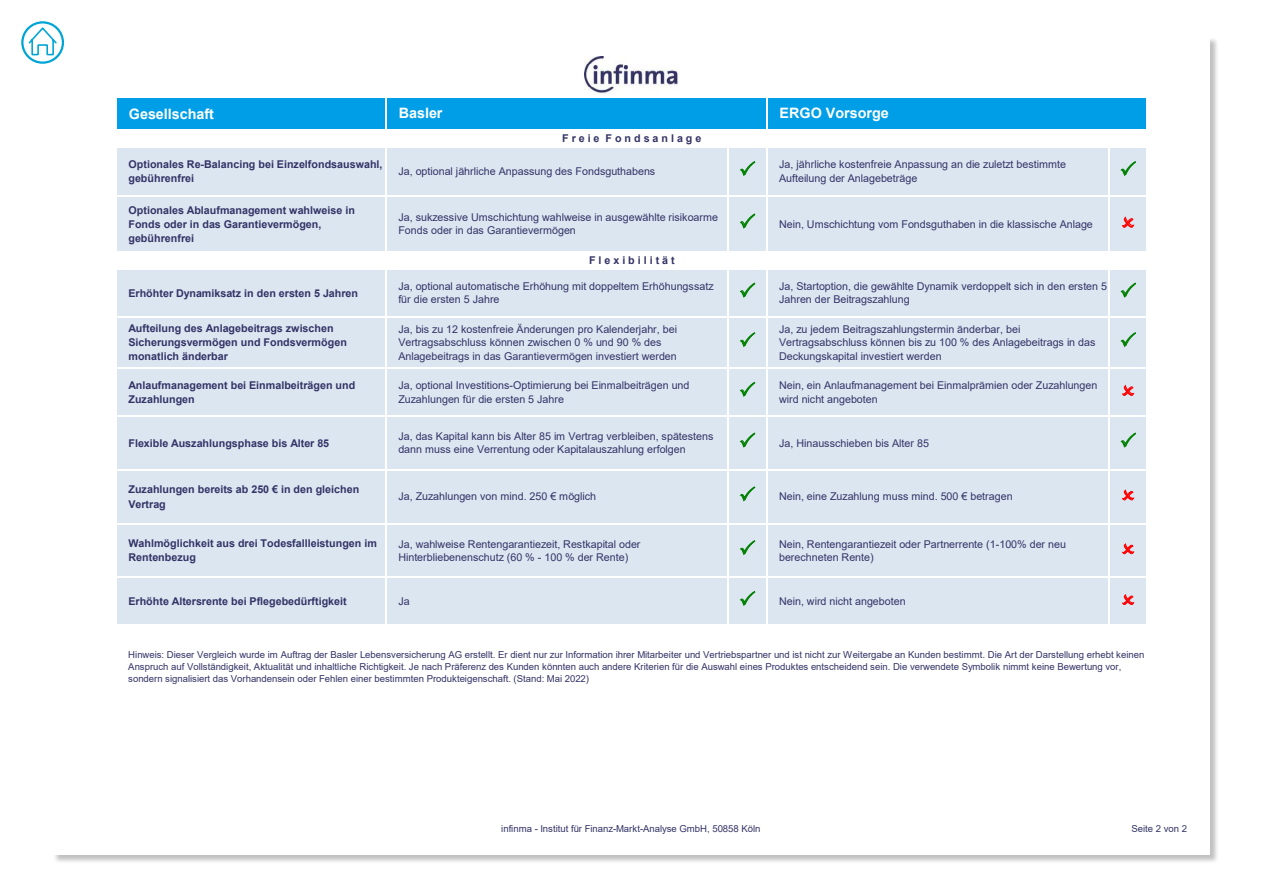
<style>
.page{position:relative;width:1263px;height:893px;background:#fff}
.page>*{position:absolute;margin:0;border:0;box-sizing:border-box;transform-origin:0 0}
.t1{font:700 14.4px "Arial";color:#fff}
.t2{font:10.65px/13.4px "Arial";color:#336}
.t3{font:700 10.65px/14px "Arial";color:#336}
.t4{font:9.6px/12.1px "Arial";letter-spacing:-.005em;color:#336}
</style>
<div class="page">
<div style="left:52px;top:37px;width:1167px;height:828px;background:#000;opacity:.25"></div>
<div style="left:53px;top:38px;width:1157px;height:817px;background:#fff"></div>
<img style="left:585px;top:57px;width:93px;height:36px">
<div style="left:117px;top:97px;width:1030px;height:33px;background:#009ee7"></div>
<hr style="left:385px;top:97px;width:1px;height:34px;background:#fff">
<hr style="left:766px;top:97px;width:1px;height:34px;background:#fff">
<div style="left:117px;top:147px;width:1030px;height:105px;background:#dce6f1"></div>
<div style="left:117px;top:269px;width:1030px;height:356px;background:#dce6f1"></div>
<hr style="left:385px;top:148px;width:1px;height:105px;background:#fff">
<hr style="left:727px;top:148px;width:1px;height:105px;background:#fff">
<hr style="left:766px;top:148px;width:1px;height:105px;background:#fff">
<hr style="left:1108px;top:148px;width:1px;height:105px;background:#fff">
<hr style="left:385px;top:270px;width:1px;height:356px;background:#fff">
<hr style="left:727px;top:270px;width:1px;height:356px;background:#fff">
<hr style="left:766px;top:270px;width:1px;height:356px;background:#fff">
<hr style="left:1108px;top:270px;width:1px;height:356px;background:#fff">
<hr style="left:117px;top:147px;width:1031px;height:1px;background:#fff">
<hr style="left:117px;top:195px;width:1031px;height:1px;background:#fff">
<hr style="left:117px;top:268px;width:1031px;height:2px;background:#fff">
<hr style="left:117px;top:316px;width:1031px;height:1px;background:#fff">
<hr style="left:117px;top:368px;width:1031px;height:1px;background:#fff">
<hr style="left:117px;top:415px;width:1031px;height:2px;background:#fff">
<hr style="left:117px;top:469px;width:1031px;height:1px;background:#fff">
<hr style="left:117px;top:523px;width:1031px;height:1px;background:#fff">
<hr style="left:117px;top:577px;width:1031px;height:1px;background:#fff">
<div style="left:21px;top:21px;width:43px;height:43px;border:2px solid #00a5d5;border-radius:50%"></div>
<svg style="left:27px;top:26px;width:31px;height:30px"></svg>
<p class="t1" style="left:129px;top:104px;width:86px">Gesellschaft</p>
<p class="t1" style="left:399px;top:103px;width:45px">Basler</p>
<p class="t1" style="left:779px;top:103px;width:111px">ERGO Vorsorge</p>
<p class="t3" style="left:128px;top:158px;width:256px">Optionales Re-Balancing bei Einzelfondsauswahl, gebührenfrei</p>
<p class="t2" style="left:398px;top:165px;width:258px">Ja, optional jährliche Anpassung des Fondsguthabens</p>
<p class="t2" style="left:779px;top:158px;width:289px">Ja, jährliche kostenfreie Anpassung an die zuletzt bestimmte<br>Aufteilung der Anlagebeträge</p>
<p class="t3" style="left:128px;top:203px;width:228px">Optionales Ablaufmanagement wahlweise in<br>Fonds oder in das Garantievermögen, gebührenfrei</p>
<p class="t2" style="left:398px;top:210px;width:321px">Ja, sukzessive Umschichtung wahlweise in ausgewählte risikoarme<br>Fonds oder in das Garantievermögen</p>
<p class="t2" style="left:779px;top:217px;width:315px">Nein, Umschichtung vom Fondsguthaben in die klassische Anlage</p>
<p class="t3" style="left:562px;top:131px;width:141px">F r e i e F o n d s a n l a g e</p>
<p class="t3" style="left:589px;top:253px;width:87px">F l e x i b i l i t ä t</p>
<p class="t3" style="left:128px;top:286px;width:231px">Erhöhter Dynamiksatz in den ersten 5 Jahren</p>
<p class="t2" style="left:398px;top:280px;width:317px">Ja, optional automatische Erhöhung mit doppeltem Erhöhungssatz für die ersten 5 Jahre</p>
<p class="t2" style="left:779px;top:280px;width:329px">Ja, Startoption, die gewählte Dynamik verdoppelt sich in den ersten 5<br>Jahren der Beitragszahlung</p>
<p class="t3" style="left:128px;top:322px;width:220px">Aufteilung des Anlagebeitrags zwischen<br>Sicherungsvermögen und Fondsvermögen monatlich änderbar</p>
<p class="t2" style="left:398px;top:322px;width:280px">Ja, bis zu 12 kostenfreie Änderungen pro Kalenderjahr, bei<br>Vertragsabschluss können zwischen 0 % und 90 % des<br>Anlagebeitrags in das Garantievermögen investiert werden</p>
<p class="t2" style="left:779px;top:322px;width:318px">Ja, zu jedem Beitragszahlungstermin änderbar, bei<br>Vertragsabschluss können bis zu 100 % des Anlagebeitrags in das<br>Deckungskapital investiert werden</p>
<p class="t3" style="left:128px;top:378px;width:228px">Anlaufmanagement bei Einmalbeiträgen und<br>Zuzahlungen</p>
<p class="t2" style="left:398px;top:379px;width:293px">Ja, optional Investitions-Optimierung bei Einmalbeiträgen und<br>Zuzahlungen für die ersten 5 Jahre</p>
<p class="t2" style="left:779px;top:379px;width:320px">Nein, ein Anlaufmanagement bei Einmalprämien oder Zuzahlungen wird nicht angeboten</p>
<p class="t3" style="left:128px;top:436px;width:202px">Flexible Auszahlungsphase bis Alter 85</p>
<p class="t2" style="left:398px;top:430px;width:317px">Ja, das Kapital kann bis Alter 85 im Vertrag verbleiben, spätestens dann muss eine Verrentung oder Kapitalauszahlung erfolgen</p>
<p class="t2" style="left:779px;top:436px;width:151px">Ja, Hinausschieben bis Alter 85</p>
<p class="t3" style="left:128px;top:483px;width:232px">Zuzahlungen bereits ab 250 € in den gleichen<br>Vertrag</p>
<p class="t2" style="left:398px;top:490px;width:199px">Ja, Zuzahlungen von mind. 250 € möglich</p>
<p class="t2" style="left:779px;top:490px;width:235px">Nein, eine Zuzahlung muss mind. 500 € betragen</p>
<p class="t3" style="left:128px;top:537px;width:250px">Wahlmöglichkeit aus drei Todesfallleistungen im<br>Rentenbezug</p>
<p class="t2" style="left:398px;top:537px;width:244px">Ja, wahlweise Rentengarantiezeit, Restkapital oder<br>Hinterbliebenenschutz (60 % - 100 % der Rente)</p>
<p class="t2" style="left:779px;top:537px;width:288px">Nein, Rentengarantiezeit oder Partnerrente (1-100% der neu berechneten Rente)</p>
<p class="t3" style="left:128px;top:594px;width:220px">Erhöhte Altersrente bei Pflegebedürftigkeit</p>
<p class="t2" style="left:398px;top:594px;width:13px">Ja</p>
<p class="t2" style="left:779px;top:594px;width:128px">Nein, wird nicht angeboten</p>
<p class="t4" style="left:128px;top:648px;width:1018px">Hinweis: Dieser Vergleich wurde im Auftrag der Basler Lebensversicherung AG erstellt. Er dient nur zur Information ihrer Mitarbeiter und Vertriebspartner und ist nicht zur Weitergabe an Kunden bestimmt. Die Art der Darstellung erhebt keinen<br>Anspruch auf Vollständigkeit, Aktualität und inhaltliche Richtigkeit. Je nach Präferenz des Kunden könnten auch andere Kriterien für die Auswahl eines Produktes entscheidend sein. Die verwendete Symbolik nimmt keine Bewertung vor, sondern signalisiert das Vorhandensein oder Fehlen einer bestimmten Produkteigenschaft. (Stand: Mai 2022)</p>
<p class="t4" style="left:501px;top:822px;width:261px">infinma - Institut für Finanz-Markt-Analyse GmbH, 50858 Köln</p>
<p class="t4" style="left:1131px;top:822px;width:57px">Seite 2 von 2</p>
</div>
